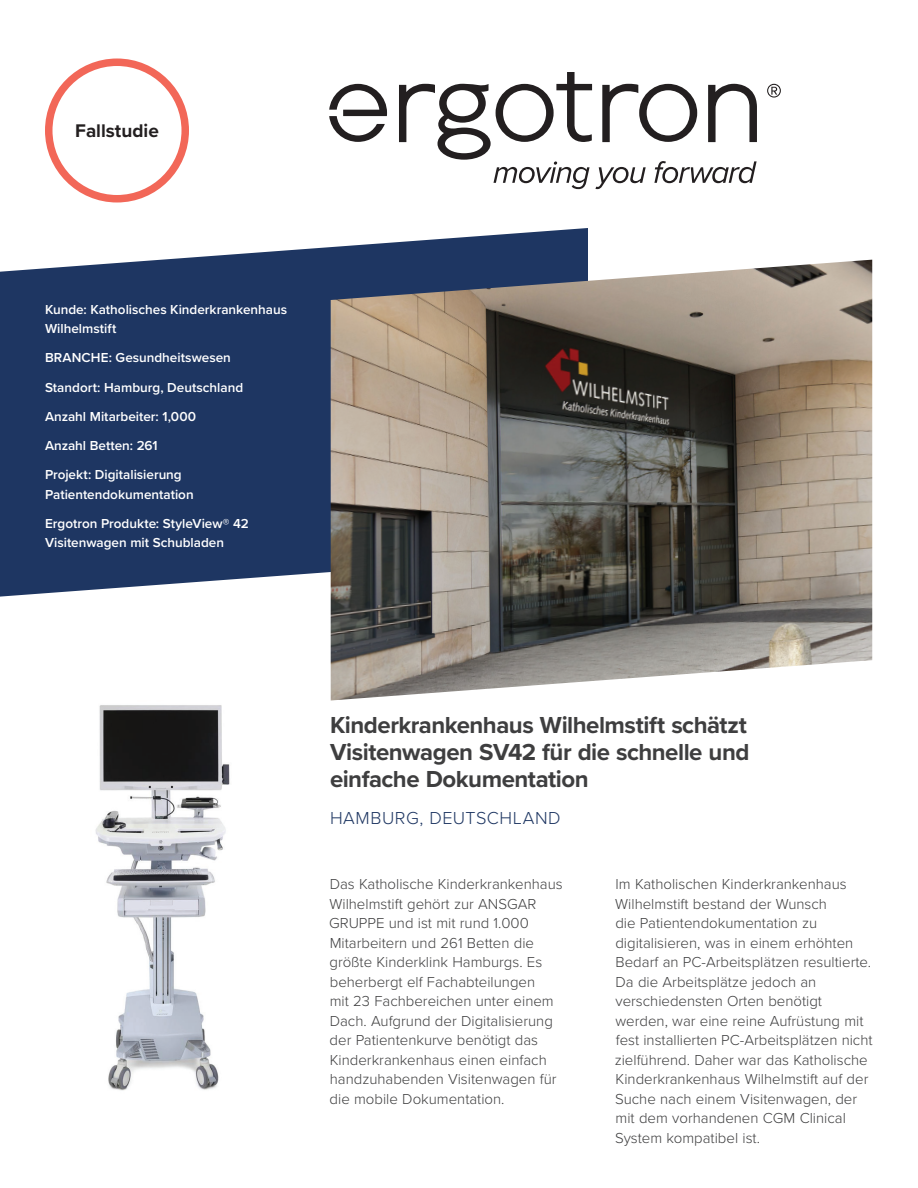
<style>
.page{position:relative;width:918px;height:1188px;background:#fff}
.page>*{position:absolute;margin:0;border:0;box-sizing:border-box;transform-origin:0 0}
.t1{font:700 24px/27px "Proxima Nova";letter-spacing:-.02em;color:#3e3e3f;text-align:justify}
.t2{font:700 19.05px "Proxima Nova";color:#231f20}
.t3{font:300 18px "Proxima Nova";letter-spacing:.03em;color:#1e3662}
.t4{font:300 15px/19.5px "Proxima Nova";color:#3e3e3f}
.t5{font:600 13.5px/29.2px "Proxima Nova";color:#fff}
</style>
<div class="page">
<svg style="left:0;top:228px;width:588px;height:369px;background:#3b5076"></svg>
<div style="left:45px;top:58px;width:144px;height:144px;border:8px solid #f26758;border-radius:50%"></div>
<svg style="left:767px;top:84px;width:14px;height:14px"></svg>
<svg style="left:329px;top:84px;width:58px;height:58px"></svg>
<svg style="left:399px;top:72px;width:358px;height:117px"></svg>
<img style="left:331px;top:260px;width:541px;height:440px">
<img style="left:95px;top:705px;width:135px;height:386px">
<p class="t2" style="left:75px;top:116px;width:85px">Fallstudie</p>
<p class="t5" style="left:45px;top:299px;width:244px;line-height:19.5px">Kunde: Katholisches Kinderkrankenhaus<br>Wilhelmstift</p>
<p class="t5" style="left:45px;top:343px;width:200px">BRANCHE: Gesundheitswesen<br>Standort: Hamburg, Deutschland<br>Anzahl Mitarbeiter: 1,000<br>Anzahl Betten: 261<br>Projekt: Digitalisierung</p>
<p class="t5" style="left:45px;top:479px;width:205px">Patientendokumentation<br>Ergotron Produkte: StyleView® 42</p>
<p class="t5" style="left:45px;top:528px;width:181px">Visitenwagen mit Schubladen</p>
<h1 class="t1" style="left:330px;top:711px;width:421px">Kinderkrankenhaus Wilhelmstift schätzt Visitenwagen SV42 für die schnelle und einfache Dokumentation</h1>
<p class="t3" style="left:330px;top:804px;width:232px">HAMBURG, DEUTSCHLAND</p>
<p class="t4" style="left:329px;top:874px;width:235px">Das Katholische Kinderkrankenhaus<br>Wilhelmstift gehört zur ANSGAR<br>GRUPPE und ist mit rund 1.000<br>Mitarbeitern und 261 Betten die größte Kinderklink Hamburgs. Es beherbergt elf Fachabteilungen<br>mit 23 Fachbereichen unter einem<br>Dach. Aufgrund der Digitalisierung der Patientenkurve benötigt das<br>Kinderkrankenhaus einen einfach handzuhabenden Visitenwagen für die mobile Dokumentation.</p>
<p class="t4" style="left:615px;top:874px;width:259px">Im Katholischen Kinderkrankenhaus Wilhelmstift bestand der Wunsch<br>die Patientendokumentation zu digitalisieren, was in einem erhöhten Bedarf an PC-Arbeitsplätzen resultierte.<br>Da die Arbeitsplätze jedoch an verschiedensten Orten benötigt werden, war eine reine Aufrüstung mit fest installierten PC-Arbeitsplätzen nicht zielführend. Daher war das Katholische Kinderkrankenhaus Wilhelmstift auf der Suche nach einem Visitenwagen, der mit dem vorhandenen CGM Clinical System kompatibel ist.</p>
</div>
